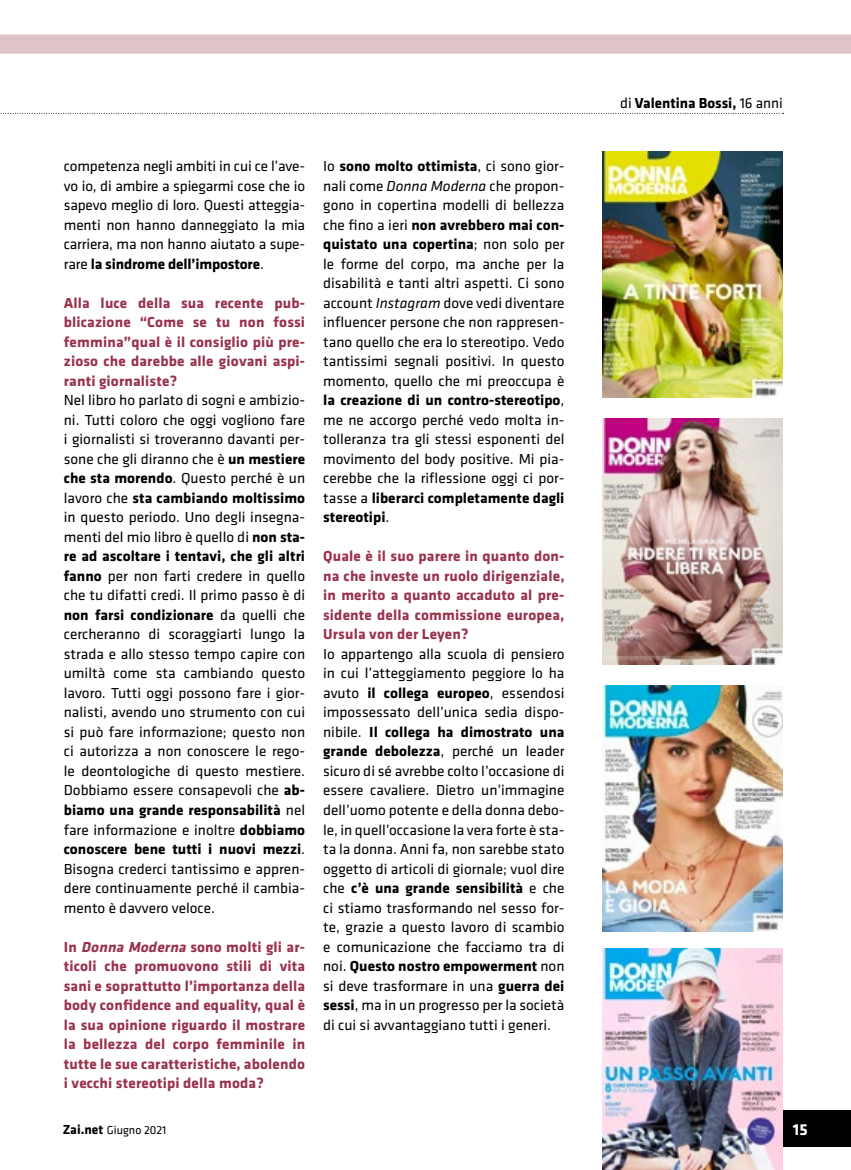
<style>
.page{position:relative;width:851px;height:1170px;background:#fff}
.page>*{position:absolute;margin:0;border:0;box-sizing:border-box;transform-origin:0 0}
.t1{font:700 16.5px "Klavika";color:#fff}
.t2{font:15px/19.5px "Klavika";color:#000;text-align:justify}
.t3{font:700 15px/19.5px "Klavika";letter-spacing:.01em;color:#99334d;text-align:justify}
.t4{font:700 15px "Klavika";color:#000}
.t5{font:12px "Klavika";color:#000}
.s1{font-weight:700}
.s2{font-style:italic}
.s3{font-weight:400}
.s4{font-weight:700;font-size:13.5px}
</style>
<div class="page">
<div style="left:782px;top:1110px;width:68px;height:36px;background:#000"></div>
<svg style="left:0;top:34px;width:850px;height:20px;background:#e1c4cb"></svg>
<svg style="left:0;top:113px;width:783px;height:1px"></svg>
<img style="left:602px;top:152px;width:180px;height:246px">
<img style="left:602px;top:418px;width:180px;height:246px">
<img style="left:602px;top:685px;width:180px;height:246px">
<img style="left:602px;top:948px;width:180px;height:221px">
<p class="t2" style="left:64px;top:157px;width:243px">competenza negli ambiti in cui ce l’ave&shy;vo io, di ambire a spiegarmi cose che io sapevo meglio di loro. Questi atteggia&shy;menti non hanno danneggiato la mia carriera, ma non hanno aiutato a supe&shy;rare <span class="s1">la sindrome dell’impostore</span>.</p>
<p class="t3" style="left:64px;top:293px;width:243px">Alla luce della sua recente pub&shy;blicazione “Come se tu non fossi femmina”qual è il consiglio più pre&shy;zioso che darebbe alle giovani aspi&shy;ranti giornaliste?</p>
<p class="t2" style="left:64px;top:391px;width:243px">Nel libro ho parlato di sogni e ambizio&shy;ni. Tutti coloro che oggi vogliono fare i giornalisti si troveranno davanti per&shy;sone che gli diranno che è <span class="s1">un mestiere che sta morendo</span>. Questo perché è un lavoro che <span class="s1">sta cambiando moltissimo </span>in questo periodo. Uno degli insegna&shy;menti del mio libro è quello di <span class="s1">non sta&shy;re ad ascoltare i tentavi, che gli altri fanno</span> per non farti credere in quello che tu difatti credi. Il primo passo è di <span class="s1">non farsi condizionare</span> da quelli che cercheranno di scoraggiarti lungo la strada e allo stesso tempo capire con umiltà come sta cambiando questo lavoro. Tutti oggi possono fare i gior&shy;nalisti, avendo uno strumento con cui si può fare informazione; questo non ci autorizza a non conoscere le rego&shy;le deontologiche di questo mestiere.<br>Dobbiamo essere consapevoli che <span class="s1">ab&shy;biamo una grande responsabilità</span> nel fare informazione e inoltre <span class="s1">dobbiamo conoscere bene tutti i nuovi mezzi</span>.<br>Bisogna crederci tantissimo e appren&shy;dere continuamente perché il cambia&shy;mento è davvero veloce.</p>
<p class="t3" style="left:64px;top:937px;width:243px">In <span class="s2">Donna Moderna</span> sono molti gli ar&shy;ticoli che promuovono stili di vita sani e soprattutto l’importanza della body confidence and equality, qual è la sua opinione riguardo il mostrare la bellezza del corpo femminile in tutte le sue caratteristiche, abolendo i vecchi stereotipi della moda?</p>
<p class="t2" style="left:323px;top:157px;width:243px">Io <span class="s1">sono molto ottimista</span>, ci sono gior&shy;nali come <span class="s2">Donna Moderna</span> che propon&shy;gono in copertina modelli di bellezza che fino a ieri <span class="s1">non avrebbero mai con&shy;quistato una copertina</span>; non solo per le forme del corpo, ma anche per la disabilità e tanti altri aspetti. Ci sono account <span class="s2">Instagram</span> dove vedi diventare influencer persone che non rappresen&shy;tano quello che era lo stereotipo. Vedo tantissimi segnali positivi. In questo momento, quello che mi preoccupa è <span class="s1">la creazione di un contro-stereotipo</span>, me ne accorgo perché vedo molta in&shy;tolleranza tra gli stessi esponenti del movimento del body positive. Mi pia&shy;cerebbe che la riflessione oggi ci por&shy;tasse a <span class="s1">liberarci completamente dagli stereotipi</span>.</p>
<p class="t3" style="left:323px;top:547px;width:243px">Quale è il suo parere in quanto don&shy;na che investe un ruolo dirigenziale, in merito a quanto accaduto al pre&shy;sidente della commissione europea, Ursula von der Leyen?</p>
<p class="t2" style="left:323px;top:644px;width:243px">Io appartengo alla scuola di pensiero in cui l’atteggiamento peggiore lo ha avuto <span class="s1">il collega europeo</span>, essendosi impossessato dell’unica sedia dispo&shy;nibile. <span class="s1">Il collega ha dimostrato una grande debolezza</span>, perché un leader sicuro di sé avrebbe colto l’occasione di essere cavaliere. Dietro un’immagine dell’uomo potente e della donna debo&shy;le, in quell’occasione la vera forte è sta&shy;ta la donna. Anni fa, non sarebbe stato oggetto di articoli di giornale; vuol dire che <span class="s1">c’è una grande sensibilità</span> e che ci stiamo trasformando nel sesso for&shy;te, grazie a questo lavoro di scambio e comunicazione che facciamo tra di noi. <span class="s1">Questo nostro empowerment</span> non si deve trasformare in una <span class="s1">guerra dei sessi</span>, ma in un progresso per la società di cui si avvantaggiano tutti i generi.</p>
<p class="t4" style="left:620px;top:95px;width:164px"><span class="s3">di</span> Valentina Bossi, <span class="s3">16 anni</span></p>
<p class="t5" style="left:63px;top:1123px;width:105px"><span class="s4">Zai.net</span> Giugno 2021</p>
<p class="t1" style="left:792px;top:1120px;width:16px">15</p>
</div>
